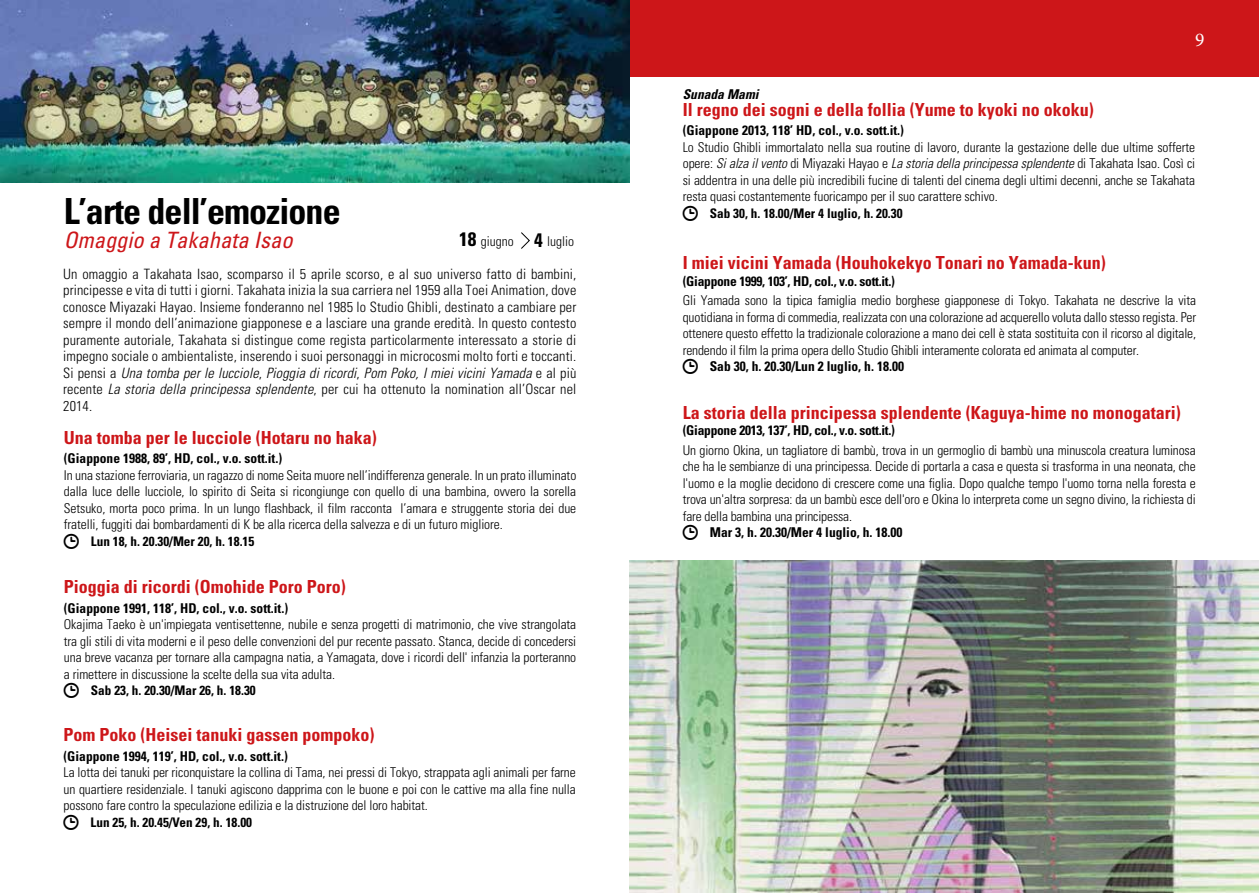
<style>
.page{position:relative;width:1259px;height:894px;background:#fff}
.page>*{position:absolute;margin:0;border:0;box-sizing:border-box;transform-origin:0 0}
.t1{font:700 condensed 36px "Univers";letter-spacing:-.025em;color:#000}
.t2{font:italic condensed 22.5px "Univers";color:#cd1619}
.t3{font:19.5px "Minion Pro";color:#fff}
.t4{font:700 condensed 18px "Univers";color:#cd1619}
.t5{font:300 condensed 14.25px/16.5px "Univers";letter-spacing:.01em;color:#000;text-align:justify}
.t6{font:300 condensed 13.5px/16.5px "Univers";letter-spacing:-.005em;color:#000;text-align:justify}
.t7{font:700 condensed 13.5px "Univers";color:#000}
.t8{font:700 condensed 13.5px "Univers";letter-spacing:-.02em;color:#000}
.t9{font:italic 700 condensed 13.5px "Univers";color:#000}
.t10{font:700 condensed 13.2px "Univers";color:#000}
.s1{font-style:italic}
.s2{font-weight:700;font-size:19.5px}
</style>
<div class="page">
<div style="left:629px;top:0;width:630px;height:77px;background:#cd1619"></div>
<img style="left:0;top:1px;width:629px;height:182px">
<svg style="left:521px;top:232px;width:9px;height:17px"></svg>
<img style="left:629px;top:561px;width:629px;height:332px">
<h1 class="t1" style="left:64px;top:189px;width:278px">L’arte dell’emozione</h1>
<h2 class="t2" style="left:64px;top:226px;width:230px">Omaggio a Takahata Isao</h2>
<p class="t5" style="left:63px;top:266px;width:515px">Un omaggio a Takahata Isao, scomparso il 5 aprile scorso, e al suo universo fatto di bambini, principesse e vita di tutti i giorni. Takahata inizia la sua carriera nel 1959 alla Toei Animation, dove conosce Miyazaki Hayao. Insieme fonderanno nel 1985 lo Studio Ghibli, destinato a cambiare per sempre il mondo dell’animazione giapponese e a lasciare una grande eredità. In questo contesto puramente autoriale, Takahata si distingue come regista particolarmente interessato a storie di impegno sociale o ambientaliste, inserendo i suoi personaggi in microcosmi molto forti e toccanti.<br>Si pensi a <span class="s1">Una tomba per le lucciole</span>, <span class="s1">Pioggia di ricordi</span>, <span class="s1">Pom Poko, I miei vicini Yamada</span> e al più recente <span class="s1">La storia della principessa splendente</span>, per cui ha ottenuto la nomination all’Oscar nel 2014.</p>
<h3 class="t4" style="left:64px;top:426px;width:314px">Una tomba per le lucciole (Hotaru no haka)</h3>
<p class="t7" style="left:64px;top:450px;width:220px">(Giappone 1988, 89’, HD, col., v.o. sott.it.)</p>
<p class="t6" style="left:64px;top:467px;width:514px">In una stazione ferroviaria, un ragazzo di nome Seita muore nell’indifferenza generale. In un prato illuminato dalla luce delle lucciole, lo spirito di Seita si ricongiunge con quello di una bambina, ovvero la sorella Setsuko, morta poco prima. In un lungo flashback, il film racconta l’amara e struggente storia dei due fratelli, fuggiti dai bombardamenti di Kōbe alla ricerca della salvezza e di un futuro migliore.</p>
<p class="t10" style="left:91px;top:533px;width:165px">Lun 18, h. 20.30/Mer 20, h. 18.15</p>
<p class="t6" style="left:459px;top:233px;width:116px"><span class="s2">18</span> giugno <span class="s2">4</span> luglio</p>
<h3 class="t4" style="left:64px;top:576px;width:284px">Pioggia di ricordi (Omohide Poro Poro)</h3>
<p class="t7" style="left:64px;top:600px;width:226px">(Giappone 1991, 118’, HD, col., v.o. sott.it.)</p>
<p class="t6" style="left:64px;top:616px;width:514px">Okajima Taeko è un'impiegata ventisettenne, nubile e senza progetti di matrimonio, che vive strangolata tra gli stili di vita moderni e il peso delle convenzioni del pur recente passato. Stanca, decide di concedersi una breve vacanza per tornare alla campagna natia, a Yamagata, dove i ricordi dell' infanzia la porteranno a rimettere in discussione la scelte della sua vita adulta.</p>
<p class="t10" style="left:91px;top:682px;width:166px">Sab 23, h. 20.30/Mar 26, h. 18.30</p>
<h3 class="t4" style="left:64px;top:724px;width:312px">Pom Poko (Heisei tanuki gassen pompoko)</h3>
<p class="t7" style="left:64px;top:748px;width:226px">(Giappone 1994, 119’, HD, col., v.o. sott.it.)</p>
<p class="t6" style="left:64px;top:764px;width:514px">La lotta dei tanuki per riconquistare la collina di Tama, nei pressi di Tokyo, strappata agli animali per farne un quartiere residenziale. I tanuki agiscono dapprima con le buone e poi con le cattive ma alla fine nulla possono fare contro la speculazione edilizia e la distruzione del loro habitat.</p>
<p class="t10" style="left:91px;top:814px;width:163px">Lun 25, h. 20.45/Ven 29, h. 18.00</p>
<h3 class="t3" style="left:1195px;top:27px;width:11px">9</h3>
<p class="t9" style="left:683px;top:86px;width:77px">Sunada Mami</p>
<h3 class="t4" style="left:683px;top:98px;width:412px">Il regno dei sogni e della follia (Yume to kyoki no okoku)</h3>
<p class="t7" style="left:683px;top:122px;width:223px">(Giappone 2013, 118’ HD, col., v.o. sott.it.)</p>
<p class="t6" style="left:683px;top:139px;width:514px">Lo Studio Ghibli immortalato nella sua routine di lavoro, durante la gestazione delle due ultime sofferte opere: <span class="s1">Si alza il vento</span> di Miyazaki Hayao e <span class="s1">La storia della principessa splendente</span> di Takahata Isao. Così ci si addentra in una delle più incredibili fucine di talenti del cinema degli ultimi decenni, anche se Takahata resta quasi costantemente fuoricampo per il suo carattere schivo.</p>
<p class="t10" style="left:710px;top:205px;width:194px">Sab 30, h. 18.00/Mer 4 luglio, h. 20.30</p>
<h3 class="t4" style="left:683px;top:252px;width:424px">I miei vicini Yamada (Houhokekyo Tonari no Yamada-kun)</h3>
<p class="t8" style="left:683px;top:273px;width:214px">(Giappone 1999, 103’, HD, col., v.o. sott.it.)</p>
<p class="t6" style="left:683px;top:292px;width:515px">Gli Yamada sono la tipica famiglia medio borghese giapponese di Tokyo. Takahata ne descrive la vita quotidiana in forma di commedia, realizzata con una colorazione ad acquerello voluta dallo stesso regista. Per ottenere questo effetto la tradizionale colorazione a mano dei cell è stata sostituita con il ricorso al digitale, rendendo il film la prima opera dello Studio Ghibli interamente colorata ed animata al computer.</p>
<p class="t7" style="left:710px;top:358px;width:196px">Sab 30, h. 20.30/Lun 2 luglio, h. 18.00</p>
<h3 class="t4" style="left:683px;top:401px;width:499px">La storia della principessa splendente (Kaguya-hime no monogatari)</h3>
<p class="t8" style="left:683px;top:422px;width:214px">(Giappone 2013, 137’, HD, col., v.o. sott.it.)</p>
<p class="t6" style="left:683px;top:442px;width:514px">Un giorno Okina, un tagliatore di bambù, trova in un germoglio di bambù una minuscola creatura luminosa che ha le sembianze di una principessa. Decide di portarla a casa e questa si trasforma in una neonata, che l'uomo e la moglie decidono di crescere come una figlia. Dopo qualche tempo l'uomo torna nella foresta e trova un'altra sorpresa: da un bambù esce dell'oro e Okina lo interpreta come un segno divino, la richiesta di fare della bambina una principessa.</p>
<p class="t7" style="left:710px;top:524px;width:194px">Mar 3, h. 20.30/Mer 4 luglio, h. 18.00</p>
</div>
